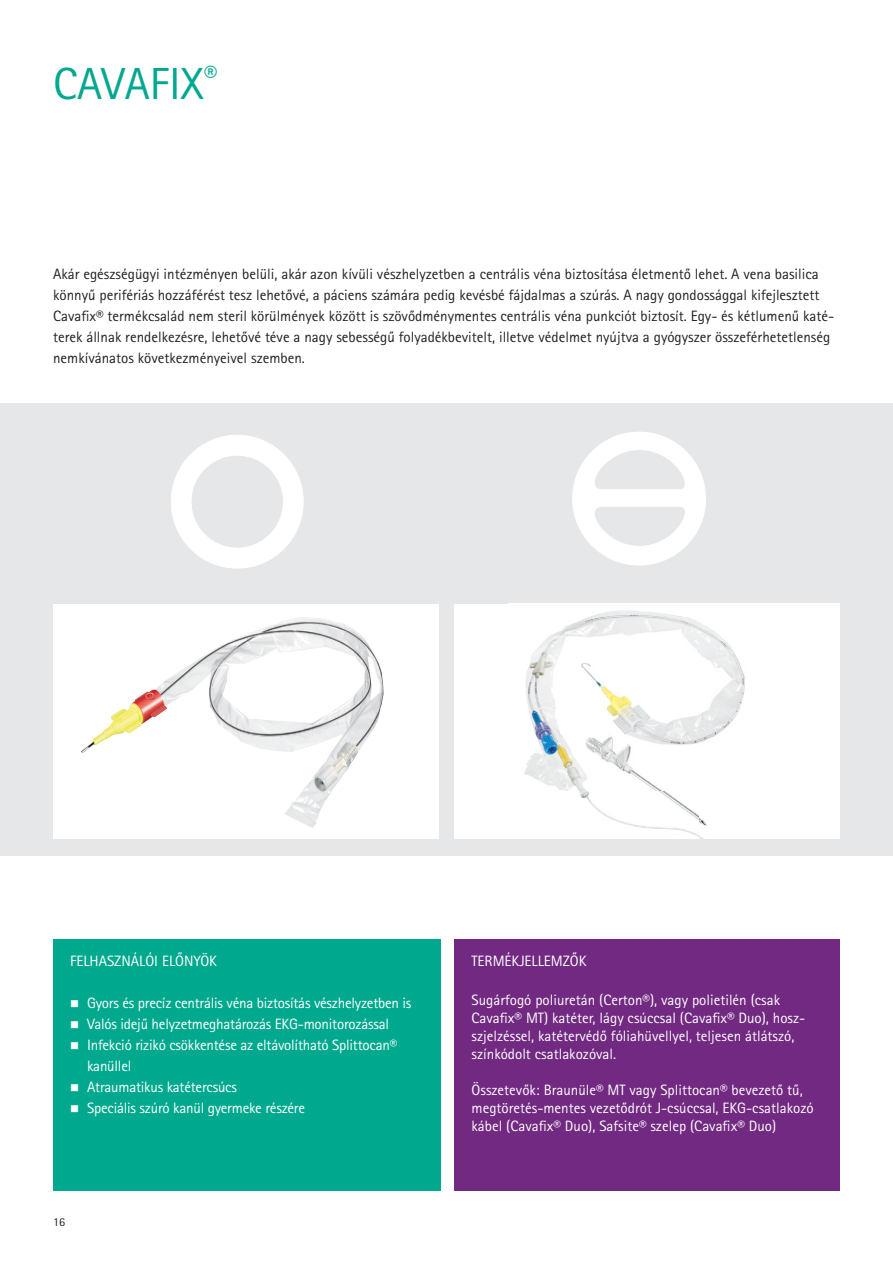
<style>
.page{position:relative;width:893px;height:1263px;background:#fff}
.page>*{position:absolute;margin:0;border:0;box-sizing:border-box;transform-origin:0 0}
.t1{font:45px "Rotis Sans Serif Pro";color:#00a88e}
.t2{font:15px/21px "Rotis Sans Serif Pro";color:#fff}
.t3{font:15px/21px "Rotis Sans Serif Pro";color:#231f20}
.t4{font:12px "Rotis Sans Serif Pro";color:#231f20}
</style>
<div class="page">
<div style="left:0;top:403px;width:893px;height:453px;background:#e6e7e8"></div>
<svg style="left:573px;top:432px;width:132px;height:133px"></svg>
<div style="left:454px;top:604px;width:386px;height:234px;background:#fff"></div>
<img style="left:524px;top:611px;width:221px;height:227px">
<div style="left:53px;top:604px;width:385px;height:234px;background:#fff"></div>
<img style="left:81px;top:617px;width:280px;height:136px">
<svg style="left:171px;top:435px;width:131px;height:132px"></svg>
<div style="left:53px;top:939px;width:387px;height:252px;background:#00a88e"></div>
<div style="left:454px;top:939px;width:386px;height:252px;background:#712981"></div>
<h1 class="t1" style="left:53px;top:67px;width:166px">CAVAFIX<sup>®</sup></h1>
<p class="t3" style="left:53px;top:265px;width:783px">Akár egészségügyi intézményen belüli, akár azon kívüli vészhelyzetben a centrális véna biztosítása életmentő lehet. A vena basilica könnyű perifériás hozzáférést tesz lehetővé, a páciens számára pedig kevésbé fájdalmas a szúrás. A nagy gondossággal kifejlesztett Cavafix® termékcsalád nem steril körülmények között is szövődménymentes centrális véna punkciót biztosít. Egy- és kétlumenű katé&shy;terek állnak rendelkezésre, lehetővé téve a nagy sebességű folyadékbevitelt, illetve védelmet nyújtva a gyógyszer összeférhetetlenség nemkívánatos következményeivel szemben.</p>
<p class="t2" style="left:70px;top:952px;width:148px">FELHASZNÁLÓI ELŐNYÖK</p>
<p class="t2" style="left:87px;top:994px;width:326px">Gyors és precíz centrális véna biztosítás vészhelyzetben is Valós idejű helyzetmeghatározás EKG-monitorozással Infekció rizikó csökkentése az eltávolítható Splittocan® kanüllel<br>Atraumatikus katétercsúcs<br>Speciális szúró kanül gyermeke részére</p>
<p class="t4" style="left:53px;top:1218px;width:13px">16</p>
<p class="t2" style="left:471px;top:952px;width:116px">TERMÉKJELLEMZŐK</p>
<p class="t2" style="left:471px;top:992px;width:335px;line-height:18px">Sugárfogó poliuretán (Certon®), vagy polietilén (csak Cavafix® MT) katéter, lágy csúccsal (Cavafix® Duo), hosz&shy;szjelzéssel, katétervédő fóliahüvellyel, teljesen átlátszó, színkódolt csatlakozóval.</p>
<p class="t2" style="left:471px;top:1082px;width:344px;line-height:18px">Összetevők: Braunüle® MT vagy Splittocan® bevezető tű, megtöretés-mentes vezetődrót J-csúccsal, EKG-csatlakozó kábel (Cavafix® Duo), Safsite® szelep (Cavafix® Duo)</p>
</div>
